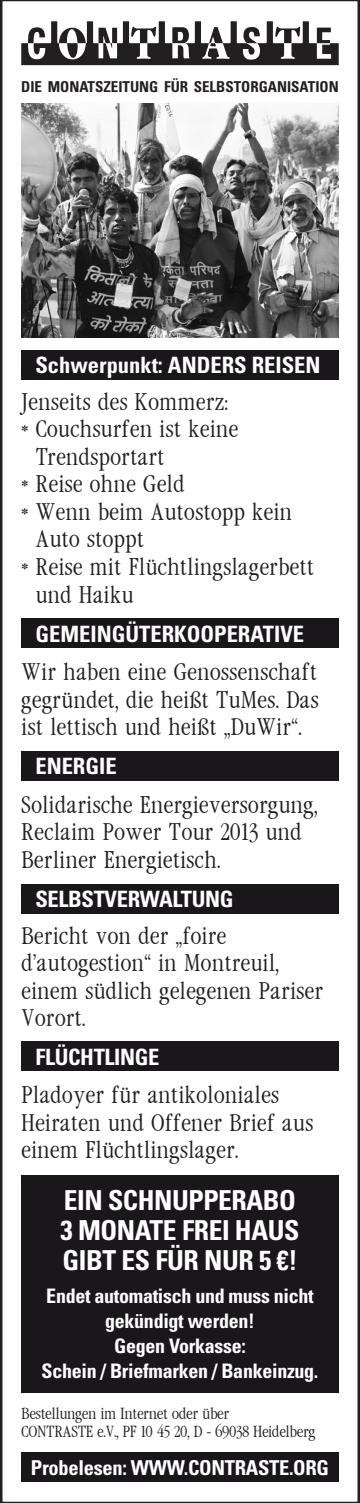
<style>
.page{position:relative;width:360px;height:1503px;background:#fff}
.page>*{position:absolute;margin:0;border:0;box-sizing:border-box;transform-origin:0 0}
.t1{font:700 condensed 27.5px/30px "Univers LT Std";color:#fff}
.t2{font:300 22.5px/27.5px "Garamond Cond";color:#231f20}
.t3{font:700 condensed 22.5px "Univers LT Std";color:#fff}
.t4{font:700 condensed 20.5px "Univers LT Std";letter-spacing:-.015em;color:#fff}
.t5{font:700 condensed 20px/25px "Univers LT Std";letter-spacing:-.015em;color:#fff;text-align:center}
.t6{font:300 15px/18.8px "Garamond Cond";letter-spacing:-.025em;color:#231f20}
.t7{font:700 condensed 15px "Univers LT Std";color:#231f20}
.s1{font-size:25px}
</style>
<div class="page">
<div style="left:0;top:0;width:360px;height:1502px;border:2px solid #231f20"></div>
<svg style="left:21px;top:21px;width:318px;height:44px"></svg>
<img style="left:21px;top:103px;width:318px;height:234px">
<div style="left:21px;top:350px;width:318px;height:29px;background:#1a171b"></div>
<div style="left:21px;top:618px;width:318px;height:30px;background:#1a171b"></div>
<div style="left:21px;top:751px;width:318px;height:29px;background:#1a171b"></div>
<div style="left:21px;top:884px;width:318px;height:29px;background:#1a171b"></div>
<div style="left:21px;top:1041px;width:318px;height:30px;background:#1a171b"></div>
<div style="left:21px;top:1452px;width:318px;height:29px;background:#1a171b"></div>
<div style="left:21px;top:1175px;width:318px;height:218px;background:#1a171b"></div>
<p class="t7" style="left:21px;top:77px;width:319px">DIE MONATSZEITUNG FÜR SELBSTORGANISATION</p>
<p class="t3" style="left:35px;top:351px;width:160px">Schwerpunkt: Anders</p>
<p class="t3" style="left:252px;top:351px;width:25px">Reisen</p>
<p class="t2" style="left:21px;top:388px;width:208px">Jenseits des Kommerz:</p>
<p class="t2" style="left:21px;top:416px;width:219px"><span class="s1">*</span> Couchsurfen ist keine</p>
<p class="t2" style="left:35px;top:443px;width:131px">Trendsportart</p>
<p class="t2" style="left:21px;top:471px;width:165px"><span class="s1">*</span> Reise ohne Geld</p>
<p class="t2" style="left:21px;top:498px;width:273px"><span class="s1">*</span> Wenn beim Autostopp kein</p>
<p class="t2" style="left:35px;top:526px;width:110px">Auto stoppt</p>
<p class="t2" style="left:21px;top:553px;width:295px"><span class="s1">*</span> Reise mit Flüchtlingslagerbett</p>
<p class="t2" style="left:35px;top:581px;width:100px">und Haiku</p>
<p class="t3" style="left:35px;top:620px;width:270px">GEMEINGÜTERKOOPERATIVE</p>
<p class="t2" style="left:21px;top:658px;width:299px;text-align:justify">Wir haben eine Genossenschaft gegründet, die heißt TuMes. Das ist lettisch und heißt „DuWir“.</p>
<p class="t3" style="left:35px;top:752px;width:83px">ENERGIE</p>
<p class="t2" style="left:21px;top:791px;width:298px">Solidarische Energieversorgung,<br>Reclaim Power Tour 2013 und<br>Berliner Energietisch.</p>
<p class="t3" style="left:35px;top:885px;width:200px">SELBSTVERWALTUNG</p>
<p class="t2" style="left:21px;top:922px;width:303px">Bericht von der „foire d’autogestion“ in Montreuil, einem südlich gelegenen Pariser<br>Vorort.</p>
<p class="t3" style="left:35px;top:1042px;width:126px">FLÜCHTLINGE</p>
<p class="t2" style="left:21px;top:1081px;width:294px">Pladoyer für antikoloniales<br>Heiraten und Offener Brief aus einem Flüchtlingslager.</p>
<p class="t1" style="left:61px;top:1185px;width:64px">Ein schnupperabo<br>3 Monate</p>
<p class="t1" style="left:182px;top:1215px;width:13px">frei</p>
<p class="t1" style="left:235px;top:1215px;width:33px">Haus</p>
<p class="t1" style="left:62px;top:1245px;width:15px">gibt</p>
<p class="t1" style="left:122px;top:1245px;width:49px">es für</p>
<p class="t1" style="left:204px;top:1245px;width:17px">nur</p>
<p class="t1" style="left:259px;top:1245px;width:40px">5 €!</p>
<p class="t5" style="left:42px;top:1283px;width:278px">Endet automatisch und muss nicht gekündigt werden!<br>Gegen Vorkasse:<br>Schein / Briefmarken / Bankeinzug.</p>
<p class="t6" style="left:21px;top:1404px;width:296px">Bestellungen im Internet oder über<br>CONTRASTE e.V., PF 10 45 20, D - 69038 Heidelberg</p>
<p class="t4" style="left:31px;top:1454px;width:119px">Probelesen: www</p>
<p class="t4" style="left:184px;top:1454px;width:17px">.contraste</p>
<p class="t4" style="left:289px;top:1454px;width:17px">.org</p>
</div>
